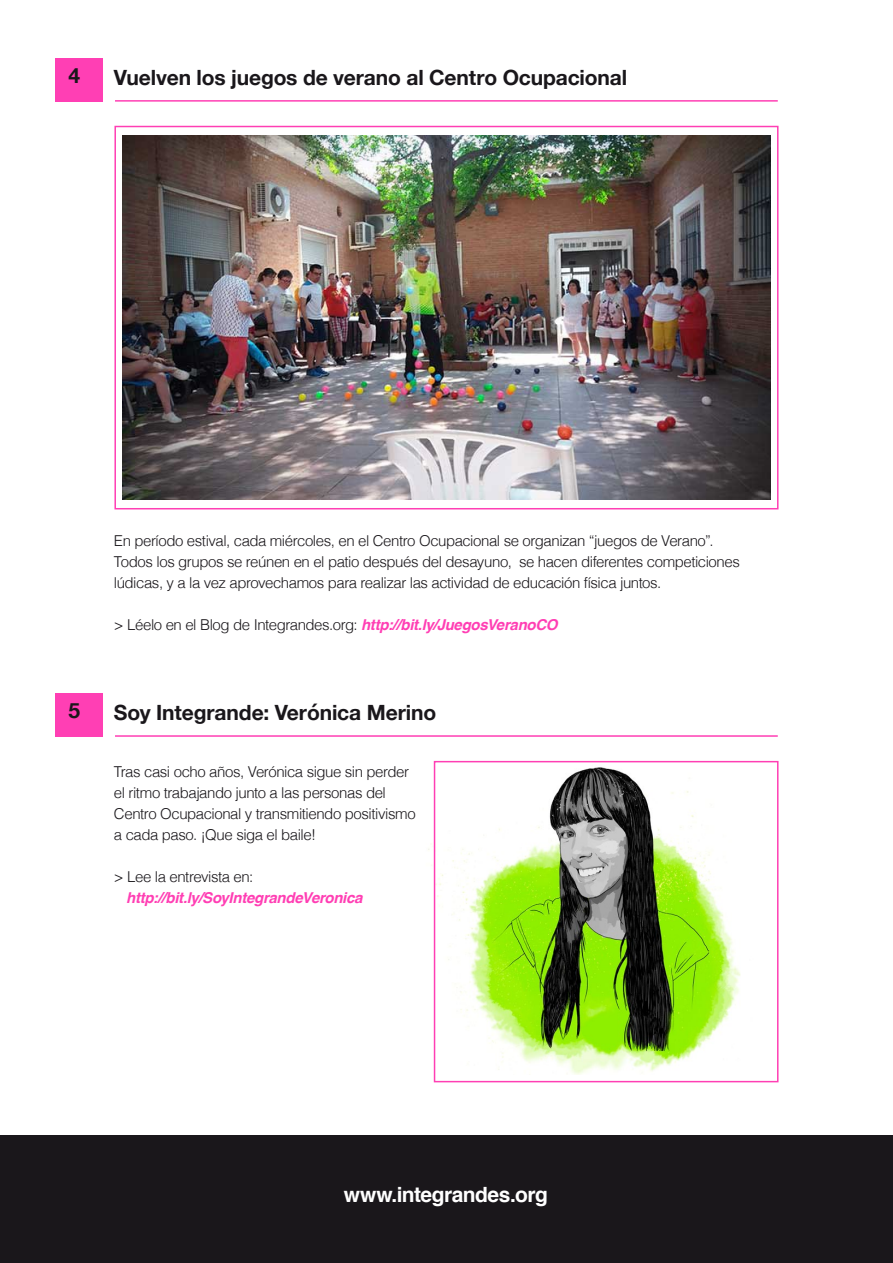
<style>
.page{position:relative;width:893px;height:1263px;background:#fff}
.page>*{position:absolute;margin:0;border:0;box-sizing:border-box;transform-origin:0 0}
.t1{font:700 21px "Helvetica Neue";letter-spacing:-.005em;color:#1a171b}
.t2{font:700 21px "Helvetica";letter-spacing:-.025em;color:#fff}
.t3{font:300 15px/21px "Helvetica";letter-spacing:-.03em;color:#1a171b}
.t4{font:italic 700 15px "Helvetica";letter-spacing:-.02em;color:#ff3fb4}
.s1{font-weight:700;font-style:italic;color:#ff3fb4}
</style>
<div class="page">
<img style="left:428px;top:765px;width:351px;height:310px">
<div style="left:114px;top:126px;width:664px;height:383px;border:2px solid #ff3fb4"></div>
<div style="left:56px;top:58px;width:47px;height:43px;background:#ff3fb4"></div>
<hr style="left:115px;top:100px;width:663px;height:2px;background:#ff3fb4">
<div style="left:56px;top:693px;width:47px;height:43px;background:#ff3fb4"></div>
<hr style="left:115px;top:735px;width:663px;height:2px;background:#ff3fb4">
<div style="left:434px;top:761px;width:344px;height:321px;border:2px solid #ff3fb4"></div>
<div style="left:0;top:1135px;width:892px;height:128px;background:#1a171b"></div>
<img style="left:123px;top:135px;width:647px;height:365px">
<h1 class="t1" style="left:69px;top:59px;width:13px">4</h1>
<h1 class="t1" style="left:114px;top:61px;width:515px">Vuelven los juegos de verano al Centro Ocupacional</h1>
<p class="t3" style="left:114px;top:529px;width:628px">En período estival, cada miércoles, en el Centro Ocupacional se organizan “juegos de Verano”.<br>Todos los grupos se reúnen en el patio después del desayuno, se hacen diferentes competiciones lúdicas, y a la vez aprovechamos para realizar las actividad de educación física juntos.</p>
<p class="t3" style="left:114px;top:613px;width:445px">&gt; Léelo en el Blog de Integrandes.org: <span class="s1">http://bit.ly/JuegosVeranoCO</span></p>
<h1 class="t1" style="left:69px;top:694px;width:13px">5</h1>
<h1 class="t1" style="left:114px;top:696px;width:324px">Soy Integrande: Verónica Merino</h1>
<p class="t3" style="left:114px;top:760px;width:303px">Tras casi ocho años, Verónica sigue sin perder el ritmo trabajando junto a las personas del Centro Ocupacional y transmitiendo positivismo a cada paso. ¡Que siga el baile!</p>
<p class="t3" style="left:114px;top:865px;width:141px">&gt; Lee la entrevista en:</p>
<p class="t4" style="left:126px;top:885px;width:238px">http://bit.ly/SoyIntegrandeVeronica</p>
<h1 class="t2" style="left:344px;top:1178px;width:206px">www.integrandes.org</h1>
</div>
